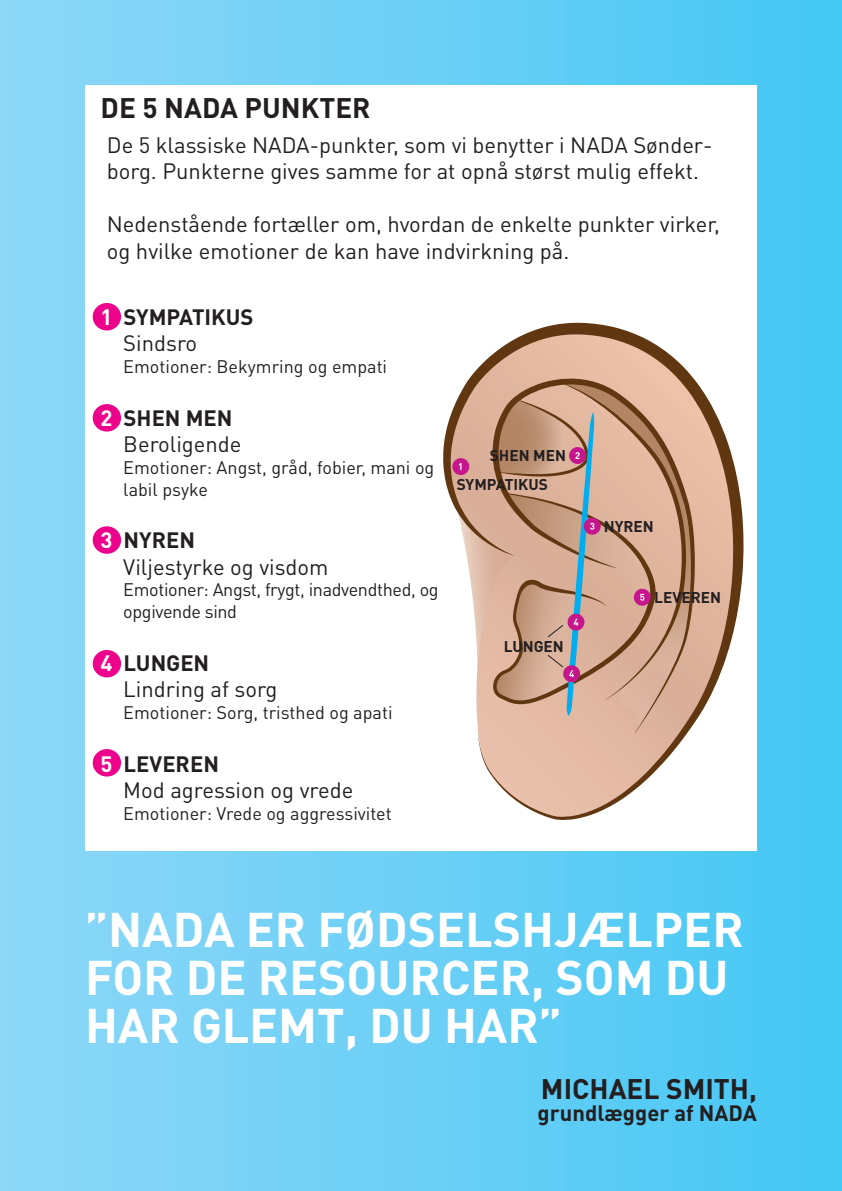
<style>
.page{position:relative;width:842px;height:1191px;background:#fff}
.page>*{position:absolute;margin:0;border:0;box-sizing:border-box;transform-origin:0 0}
.t1{font:700 48px/48px "DINOT";color:#fff}
.t2{font:700 28px "DINOT";color:#231f20}
.t3{font:22px/26.4px "DINOT";color:#231f20}
.t4{font:700 22px/26.4px "DINOT";color:#231f20}
.t5{font:18px/21.6px "DINOT";color:#231f20}
.t6{font:18px/21.6px "DINOT";letter-spacing:-.02em;color:#231f20}
.t7{font:700 15.4px "DINOT";color:#231f20}
.s1{color:#fff}
.s2{font-weight:400}
.s3{font-weight:700;color:#fff}
.s4{font-weight:700}
</style>
<div class="page">
<div style="left:0;top:0;width:842px;height:1191px;background:linear-gradient(to right,#90d7f7,#45c8f4)"></div>
<div style="left:85px;top:85px;width:672px;height:765px;background:#fff"></div>
<div style="left:93px;top:303px;width:28px;height:27px;background:#ed028c;border-radius:50%"></div>
<div style="left:93px;top:404px;width:28px;height:27px;background:#ed028c;border-radius:50%"></div>
<div style="left:93px;top:526px;width:28px;height:28px;background:#ed028c;border-radius:50%"></div>
<div style="left:93px;top:650px;width:28px;height:27px;background:#ed028c;border-radius:50%"></div>
<div style="left:93px;top:749px;width:28px;height:27px;background:#ed028c;border-radius:50%"></div>
<div style="left:757px;top:328px;width:12px;height:508px;background:#4ac9f4"></div>
<svg style="left:443px;top:322px;width:301px;height:498px"></svg>
<svg style="left:447px;top:399px;width:211px;height:334px;background:#ceaa97"></svg>
<p class="t2" style="left:101px;top:89px;width:271px">DE 5 NADA PUNKTER</p>
<p class="t3" style="left:107px;top:131px;width:607px">De 5 klassiske NADA-punkter, som vi benytter i NADA Sønder&shy;borg. Punkterne gives samme for at opnå størst mulig effekt.</p>
<p class="t3" style="left:107px;top:210px;width:615px">Nedenstående fortæller om, hvordan de enkelte punkter virker, og hvilke emotioner de kan have indvirkning på.</p>
<p class="t4" style="left:123px;top:303px;width:132px;text-indent:-23px"><span class="s1">1</span> SYMPATIKUS<br><span class="s2">Sindsro</span></p>
<p class="t5" style="left:123px;top:355px;width:265px">Emotioner: Bekymring og empati</p>
<p class="t3" style="left:123px;top:404px;width:120px;text-indent:-23px"><span class="s3">2</span> <span class="s4">SHEN MEN<br></span>Beroligende</p>
<p class="t5" style="left:123px;top:456px;width:312px">Emotioner: Angst, gråd, fobier, mani og labil psyke</p>
<p class="t3" style="left:123px;top:526px;width:207px;text-indent:-23px"><span class="s3">3</span> <span class="s4">NYREN<br></span>Viljestyrke og visdom</p>
<p class="t6" style="left:123px;top:578px;width:317px">Emotioner: Angst, frygt, inadvendthed, og opgivende sind</p>
<p class="t3" style="left:123px;top:648px;width:156px;text-indent:-23px"><span class="s3">4</span> <span class="s4">LUNGEN<br></span>Lindring af sorg</p>
<p class="t5" style="left:123px;top:701px;width:271px">Emotioner: Sorg, tristhed og apati</p>
<p class="t3" style="left:123px;top:749px;width:232px;text-indent:-23px"><span class="s3">5</span> <span class="s4">LEVEREN<br></span>Mod agression og vrede</p>
<p class="t5" style="left:123px;top:801px;width:270px">Emotioner: Vrede og aggressivitet</p>
<p class="t7" style="left:490px;top:445px;width:78px">SHEN MEN</p>
<p class="t7" style="left:457px;top:473px;width:93px">SYMPATIKUS</p>
<p class="t7" style="left:504px;top:636px;width:62px">LUNGEN</p>
<p class="t7" style="left:604px;top:516px;width:52px">NYREN</p>
<p class="t7" style="left:654px;top:587px;width:68px">LEVEREN</p>
<h1 class="t1" style="left:85px;top:903px;width:660px">”NADA ER FØDSELSHJÆLPER<br>FOR DE RESOURCER, SOM DU<br>HAR GLEMT, DU HAR”</h1>
<p class="t2" style="left:541px;top:1069px;width:217px">MICHAEL SMITH,</p>
<p class="t4" style="left:538px;top:1099px;width:221px">grundlægger af NADA</p>
</div>
